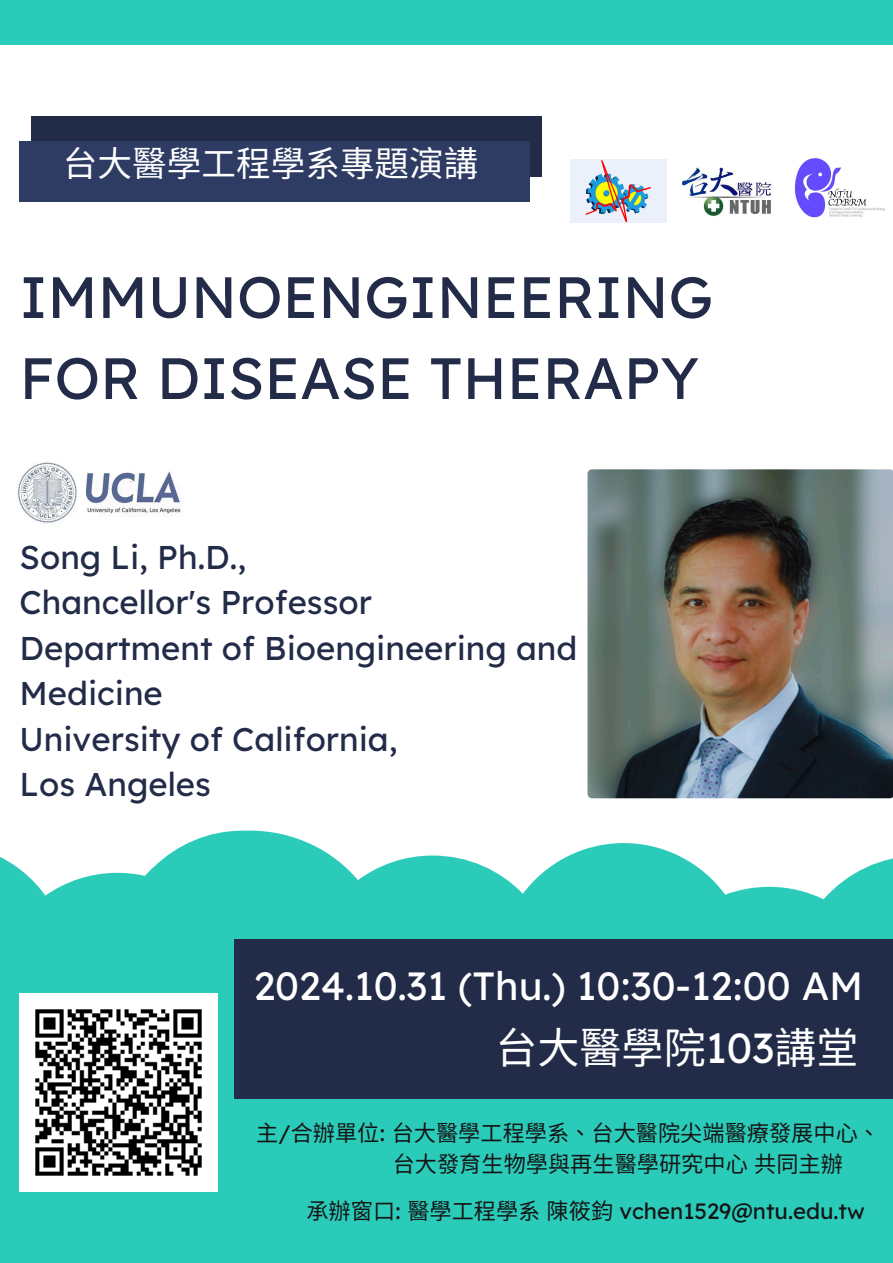
<style>
.page{position:relative;width:893px;height:1263px;background:#fff}
.page>*{position:absolute;margin:0;border:0;box-sizing:border-box;transform-origin:0 0}
.t1{font:58.12px/81px "Lexend Deca";color:#222b48}
.t2{font:42px "Noto Sans CJ Ksc";color:#fff}
.t3{font:39.38px "Lexend Deca";color:#fff}
.t4{font:34.65px "Noto Sans CJ Ksc";color:#fff}
.t5{font:32.92px/45.6px "Lexend Deca";color:#222b48}
.t6{font:22.2px/30.9px "Noto Sans CJ Ksc";color:#151515}
.t7{font:22.2px "Lexend Deca";color:#151515}
.s1{font-family:"Lexend Deca"}
.s2{font-family:"Noto Sans CJ Ksc"}
</style>
<div class="page">
<svg style="left:0;top:831px;width:893px;height:432px;background:#46d1c2"></svg>
<div style="left:0;top:0;width:893px;height:44px;background:#2bcbba"></div>
<div style="left:31px;top:117px;width:511px;height:60px;background:#222b48"></div>
<div style="left:235px;top:939px;width:658px;height:159px;background:#222b48"></div>
<img style="left:794px;top:158px;width:92px;height:60px">
<img style="left:681px;top:167px;width:91px;height:49px">
<img style="left:587px;top:469px;width:306px;height:329px">
<img style="left:18px;top:462px;width:163px;height:61px">
<div style="left:20px;top:141px;width:510px;height:61px;background:#2e3b63"></div>
<img style="left:570px;top:160px;width:96px;height:63px">
<img style="left:20px;top:994px;width:197px;height:197px">
<p class="t4" style="left:63px;top:136px;width:417px">台大醫學工程學系專題演講</p>
<h5 class="t1" style="left:20px;top:256px;width:695px">IMMUNOENGINEERING<br>FOR DISEASE THERAPY</h5>
<p class="t5" style="left:20px;top:533px;width:559px">Song Li, Ph.D.,<br>Chancellor's Professor<br>Department of Bioengineering and<br>Medicine<br>University of California,<br>Los Angeles</p>
<p class="t3" style="left:254px;top:961px;width:611px">2024.10.31 (Thu.) 10:30-12:00 AM</p>
<h2 class="t2" style="left:495px;top:1014px;width:364px">台大醫學院<span class="s1">103</span>講堂</h2>
<h3 class="t6" style="left:393px;top:1116px;width:473px;text-indent:-137px">主<span class="s1">/</span>合辦單位<span class="s1">:</span> 台大醫學工程學系、 台大醫院尖端醫療發展中心、台大發育生物學與再生醫學研究中心共同主辦</h3>
<h6 class="t7" style="left:306px;top:1197px;width:560px"><span class="s2">承辦窗口</span> : <span class="s2">醫學工程學系陳筱鈞</span> vchen1529@ntu.edu.tw</h6>
</div>
